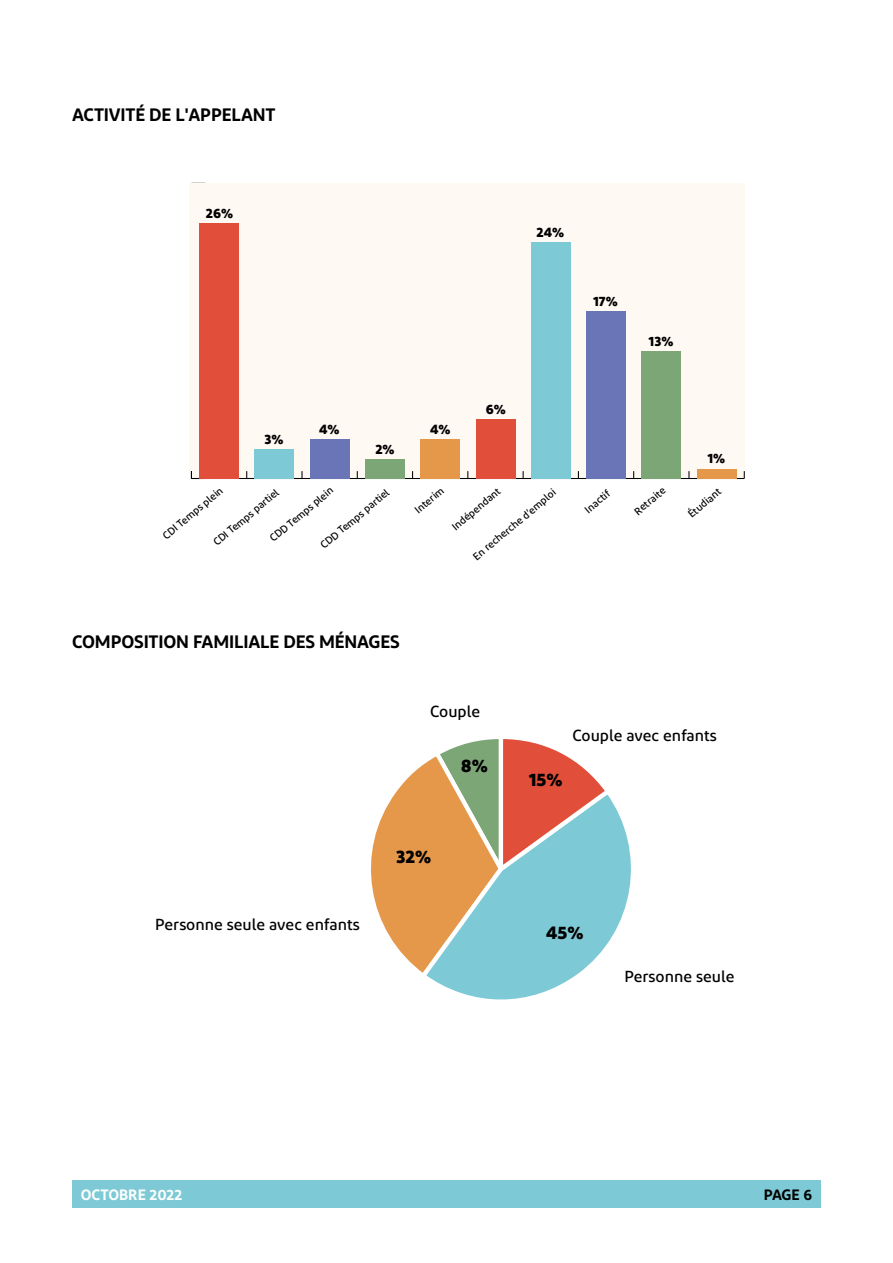
<style>
.page{position:relative;width:893px;height:1263px;background:#fff}
.page>*{position:absolute;margin:0;border:0;box-sizing:border-box;transform-origin:0 0}
.t1{font:700 18.15px "Diodrum";color:#000}
.t2{font:600 18px "Diodrum";letter-spacing:-.01em;color:#000}
.t3{font:500 16.05px "Diodrum";color:#000}
.t4{font:600 15px "Diodrum";color:#fff}
.t5{font:600 15px "Diodrum";color:#000}
.t6{font:700 13.65px "Diodrum";color:#000}
.t7{font:500 10.5px "Diodrum";color:#000}
</style>
<div class="page">
<div style="left:72px;top:1180px;width:749px;height:28px;background:#7dcad6"></div>
<svg style="left:437px;top:805px;width:194px;height:195px"></svg>
<svg style="left:371px;top:739px;width:243px;height:243px"></svg>
<div style="left:192px;top:183px;width:553px;height:296px;background:#fff9f4"></div>
<hr style="left:191px;top:478px;width:553px;height:1px;background:#000">
<svg style="left:301px;top:471px;width:2px;height:7px"></svg>
<hr style="left:191px;top:183px;width:1px;height:295px;background:#000">
<div style="left:199px;top:223px;width:40px;height:255px;background:#e14e39"></div>
<div style="left:254px;top:449px;width:40px;height:29px;background:#7dcad6"></div>
<div style="left:310px;top:439px;width:40px;height:39px;background:#6a75b7"></div>
<div style="left:365px;top:459px;width:40px;height:19px;background:#7ca676"></div>
<div style="left:420px;top:439px;width:40px;height:39px;background:#e5974a"></div>
<div style="left:476px;top:419px;width:39px;height:59px;background:#e14e39"></div>
<div style="left:531px;top:242px;width:40px;height:236px;background:#7dcad6"></div>
<div style="left:586px;top:311px;width:40px;height:167px;background:#6a75b7"></div>
<div style="left:641px;top:351px;width:40px;height:127px;background:#7ca676"></div>
<div style="left:697px;top:469px;width:39px;height:9px;background:#e5974a"></div>
<div style="left:190px;top:183px;width:9px;height:287px;background:#fff9f4"></div>
<h2 class="t2" style="left:72px;top:103px;width:205px">ACTIVITÉ DE L'APPELANT</h2>
<h3 class="t6" style="left:206px;top:204px;width:29px">26%</h3>
<h3 class="t6" style="left:264px;top:430px;width:21px">3%</h3>
<h3 class="t6" style="left:319px;top:420px;width:22px">4%</h3>
<h3 class="t6" style="left:375px;top:440px;width:21px">2%</h3>
<h3 class="t6" style="left:430px;top:420px;width:22px">4%</h3>
<h3 class="t6" style="left:486px;top:400px;width:22px">6%</h3>
<h3 class="t6" style="left:536px;top:223px;width:29px">24%</h3>
<h3 class="t6" style="left:593px;top:292px;width:26px">17%</h3>
<h3 class="t6" style="left:649px;top:332px;width:26px">13%</h3>
<h3 class="t6" style="left:707px;top:450px;width:19px">1%</h3>
<p class="t7" style="left:267px;top:534px;width:81px;rotate:-40deg">CDD Temps plein</p>
<p class="t7" style="left:210px;top:538px;width:84px;rotate:-40deg">CDI Temps partiel</p>
<p class="t7" style="left:412px;top:506px;width:36px;rotate:-40deg">Interim</p>
<p class="t7" style="left:449px;top:523px;width:61px;rotate:-40deg">Indépendant</p>
<p class="t7" style="left:318px;top:541px;width:88px;rotate:-40deg">CDD Temps partiel</p>
<p class="t7" style="left:631px;top:508px;width:39px;rotate:-40deg">Retraite</p>
<p class="t7" style="left:685px;top:510px;width:41px;rotate:-40deg">Étudiant</p>
<p class="t7" style="left:160px;top:532px;width:77px;rotate:-40deg">CDI Temps plein</p>
<p class="t7" style="left:470px;top:553px;width:106px;rotate:-40deg">En recherche d’emploi</p>
<p class="t7" style="left:582px;top:506px;width:31px;rotate:-40deg">Inactif</p>
<h2 class="t2" style="left:72px;top:630px;width:329px">COMPOSITION FAMILIALE DES MÉNAGES</h2>
<h3 class="t3" style="left:430px;top:702px;width:52px">Couple</h3>
<h1 class="t1" style="left:461px;top:753px;width:29px">8%</h1>
<h3 class="t3" style="left:155px;top:914px;width:206px">Personne seule avec enfants</h3>
<h1 class="t1" style="left:396px;top:844px;width:37px">32%</h1>
<h3 class="t3" style="left:572px;top:726px;width:146px">Couple avec enfants</h3>
<h1 class="t1" style="left:529px;top:767px;width:35px">15%</h1>
<h1 class="t1" style="left:546px;top:921px;width:39px">45%</h1>
<h3 class="t3" style="left:624px;top:966px;width:112px">Personne seule</h3>
<h3 class="t4" style="left:81px;top:1185px;width:103px">OCTOBRE 2022</h3>
<h3 class="t5" style="left:764px;top:1185px;width:50px">PAGE 6</h3>
</div>
